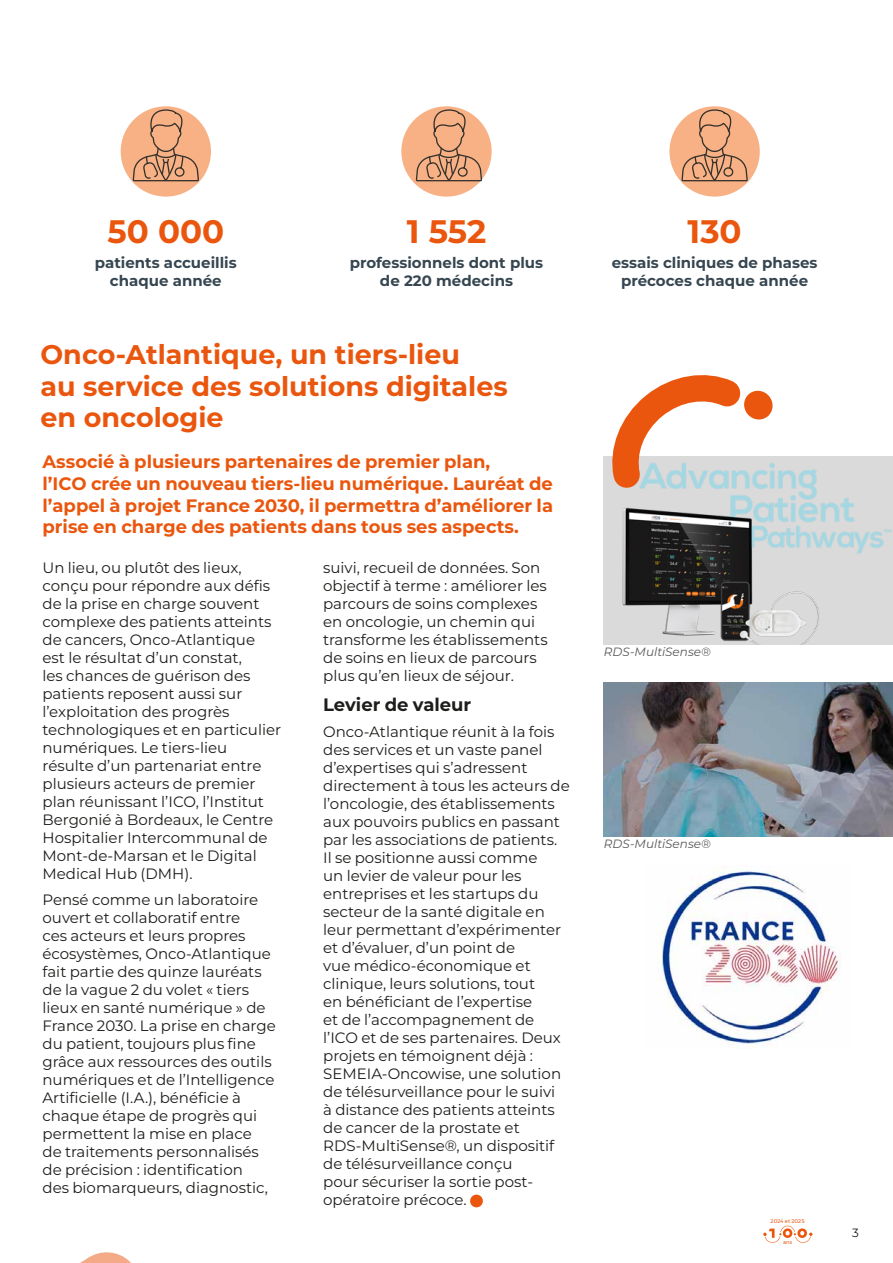
<style>
.page{position:relative;width:893px;height:1263px;background:#fff}
.page>*{position:absolute;margin:0;border:0;box-sizing:border-box;transform-origin:0 0}
.t1{font:700 32.55px "Montserrat";color:#ea560d}
.t2{font:700 27px/31.5px "Montserrat";color:#ea560d}
.t3{font:700 18px/21.6px "Montserrat";color:#ea560d}
.t4{font:700 18px "Montserrat";color:#1d1d1b}
.t5{font:100 15px/18px "Montserrat";color:#1d1d1b}
.t6{font:700 15px/18px "Montserrat";color:#364651;text-align:center}
.t7{font:italic 12px "Montserrat";color:#575756}
.t8{font:100 12px "Montserrat";color:#1d1d1b}
.t9{font:5.25px "Montserrat";color:#ea560d}
</style>
<div class="page">
<svg style="left:763px;top:1226px;width:49px;height:17px"></svg>
<svg style="left:80px;top:1252px;width:51px;height:11px"></svg>
<div style="left:604px;top:456px;width:289px;height:188px;background:#dadada"></div>
<img style="left:622px;top:464px;width:270px;height:180px">
<img style="left:604px;top:682px;width:289px;height:155px">
<div style="left:470px;top:1194px;width:13px;height:13px;background:#ea560d;border-radius:50%"></div>
<svg style="left:603px;top:380px;width:171px;height:126px"></svg>
<svg style="left:121px;top:106px;width:90px;height:91px;fill:#f7b185"></svg>
<svg style="left:401px;top:106px;width:91px;height:91px;fill:#f7b185"></svg>
<svg style="left:669px;top:106px;width:91px;height:91px;fill:#f7b185"></svg>
<img style="left:657px;top:868px;width:184px;height:180px">
<h1 class="t1" style="left:107px;top:208px;width:118px">50 000</h1>
<p class="t6" style="left:95px;top:253px;width:143px">patients accueillis chaque année</p>
<h1 class="t1" style="left:407px;top:208px;width:81px">1 552</h1>
<p class="t6" style="left:350px;top:253px;width:195px">professionnels dont plus de 220 médecins</p>
<h2 class="t2" style="left:40px;top:337px;width:469px">Onco-Atlantique, un tiers-lieu<br>au service des solutions digitales en oncologie</h2>
<p class="t3" style="left:43px;top:450px;width:512px">Associé à plusieurs partenaires de premier plan,<br>l’ICO crée un nouveau tiers-lieu numérique. Lauréat de l’appel à projet France 2030, il permettra d’améliorer la prise en charge des patients dans tous ses aspects.</p>
<p class="t5" style="left:43px;top:558px;width:240px">Un lieu, ou plutôt des lieux, conçu pour répondre aux défis de la prise en charge souvent complexe des patients atteints de cancers, Onco-Atlantique est le résultat d’un constat,<br>les chances de guérison des patients reposent aussi sur l’exploitation des progrès technologiques et en particulier numériques. Le tiers-lieu résulte d’un partenariat entre plusieurs acteurs de premier plan réunissant l’ICO, l’Institut<br>Bergonié à Bordeaux, le Centre<br>Hospitalier Intercommunal de<br>Mont-de-Marsan et le Digital<br>Medical Hub (DMH).</p>
<p class="t5" style="left:43px;top:890px;width:235px">Pensé comme un laboratoire ouvert et collaboratif entre<br>ces acteurs et leurs propres écosystèmes, Onco-Atlantique fait partie des quinze lauréats de la vague 2 du volet « tiers lieux en santé numérique » de<br>France 2030. La prise en charge du patient, toujours plus fine grâce aux ressources des outils numériques et de l’Intelligence<br>Artificielle (I.A.), bénéficie à chaque étape de progrès qui permettent la mise en place<br>de traitements personnalisés de précision : identification<br>des biomarqueurs, diagnostic,</p>
<p class="t5" style="left:323px;top:558px;width:226px">suivi, recueil de données. Son objectif à terme : améliorer les parcours de soins complexes en oncologie, un chemin qui transforme les établissements de soins en lieux de parcours plus qu’en lieux de séjour.</p>
<p class="t4" style="left:323px;top:691px;width:150px">Levier de valeur</p>
<p class="t5" style="left:323px;top:722px;width:248px">Onco-Atlantique réunit à la fois des services et un vaste panel d’expertises qui s’adressent directement à tous les acteurs de l’oncologie, des établissements aux pouvoirs publics en passant par les associations de patients.<br>Il se positionne aussi comme<br>un levier de valeur pour les entreprises et les startups du secteur de la santé digitale en leur permettant d’expérimenter et d’évaluer, d’un point de<br>vue médico-économique et clinique, leurs solutions, tout<br>en bénéficiant de l’expertise<br>et de l’accompagnement de l’ICO et de ses partenaires. Deux projets en témoignent déjà :<br>SEMEIA-Oncowise, une solution de télésurveillance pour le suivi<br>à distance des patients atteints de cancer de la prostate et<br>RDS-MultiSense®, un dispositif de télésurveillance conçu<br>pour sécuriser la sortie post&shy;opératoire précoce.</p>
<h1 class="t1" style="left:688px;top:208px;width:56px">130</h1>
<p class="t6" style="left:612px;top:253px;width:207px">essais cliniques de phases précoces chaque année</p>
<p class="t7" style="left:604px;top:643px;width:109px">RDS-MultiSense®</p>
<p class="t7" style="left:604px;top:836px;width:109px">RDS-MultiSense®</p>
<p class="t9" style="left:771px;top:1217px;width:35px">2024 et 2025</p>
<p class="t9" style="left:783px;top:1238px;width:10px">ans</p>
<p class="t8" style="left:852px;top:1225px;width:8px">3</p>
</div>
